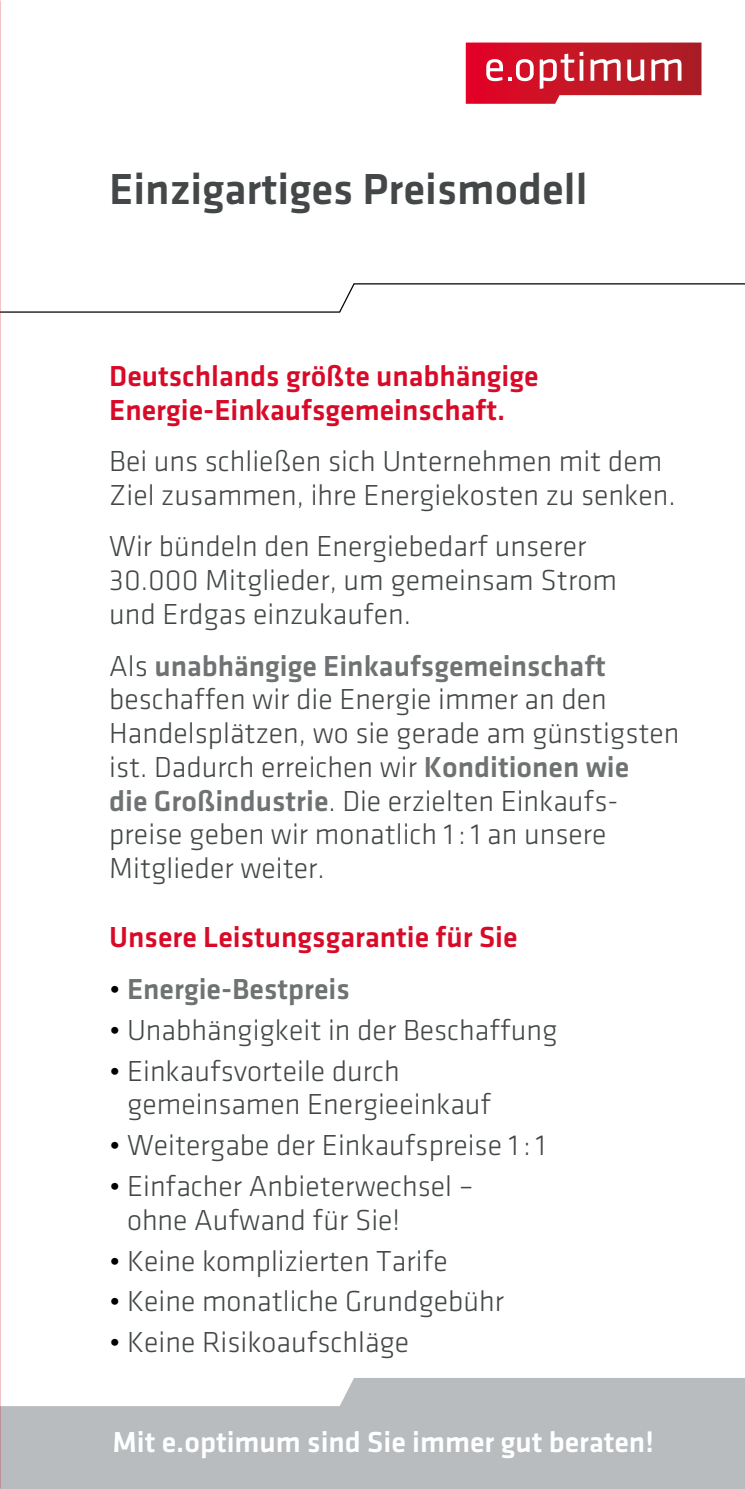
<style>
.page{position:relative;width:745px;height:1489px;background:#fff}
.page>*{position:absolute;margin:0;border:0;box-sizing:border-box;transform-origin:0 0}
.t1{font:500 45px "Klavika";color:#434748}
.t2{font:300 30px/33.8px "Klavika";color:#434748}
.t3{font:500 30px/33.8px "Klavika";color:#d80a28}
.t4{font:500 30px "Klavika";color:#fff}
.t5{font:500 30px "Klavika";color:#6e7273}
.s1{font-weight:500;color:#6e7273}
.s2{font-weight:300;color:#000}
.s3{color:#000}
</style>
<div class="page">
<svg style="left:0;top:282px;width:744px;height:31px"></svg>
<svg style="left:0;top:1377px;width:744px;height:111px;fill:#b8bcbf"></svg>
<svg style="left:465px;top:43px;width:236px;height:61px"></svg>
<h1 class="t1" style="left:109px;top:165px;width:479px">Einzigartiges Preismodell</h1>
<p class="t3" style="left:109px;top:359px;width:430px">Deutschlands größte unabhängige<br>Energie-Einkaufsgemeinschaft.</p>
<p class="t2" style="left:109px;top:444px;width:567px">Bei uns schließen sich Unternehmen mit dem<br>Ziel zusammen, ihre Energiekosten zu senken.</p>
<p class="t2" style="left:109px;top:530px;width:509px">Wir bündeln den Energiebedarf unserer<br>30.000 Mitglieder, um gemeinsam Strom und Erdgas einzukaufen.</p>
<p class="t2" style="left:109px;top:649px;width:571px">Als <span class="s1">unabhängige Einkaufsgemeinschaft </span>beschaffen wir die Energie immer an den Handelsplätzen, wo sie gerade am günstigsten ist. Dadurch erreichen wir <span class="s1">Konditionen wie<br>die Großindustrie</span>. Die erzielten Einkaufs&shy;preise geben wir monatlich 1 : 1 an unsere Mitglieder weiter.</p>
<p class="t3" style="left:109px;top:920px;width:409px">Unsere Leistungsgarantie für Sie</p>
<p class="t5" style="left:109px;top:972px;width:242px"><span class="s2">•</span> Energie-Bestpreis</p>
<p class="t2" style="left:109px;top:1013px;width:449px"><span class="s3">•</span> Unabhängigkeit in der Beschaffung</p>
<p class="t2" style="left:127px;top:1053px;width:365px;text-indent:-18px"><span class="s3">•</span> Einkaufsvorteile durch gemeinsamen Energieeinkauf</p>
<p class="t2" style="left:109px;top:1128px;width:437px"><span class="s3">•</span> Weitergabe der Einkaufspreise 1 : 1</p>
<p class="t2" style="left:127px;top:1169px;width:348px;text-indent:-18px"><span class="s3">•</span> Einfacher Anbieterwechsel – ohne Aufwand für Sie!</p>
<p class="t2" style="left:109px;top:1243px;width:340px"><span class="s3">•</span> Keine komplizierten Tarife</p>
<p class="t2" style="left:109px;top:1284px;width:396px"><span class="s3">•</span> Keine monatliche Grundgebühr</p>
<p class="t2" style="left:109px;top:1325px;width:301px"><span class="s3">•</span> Keine Risikoaufschläge</p>
<p class="t4" style="left:112px;top:1425px;width:542px">Mit e.optimum sind Sie immer gut beraten!</p>
</div>
